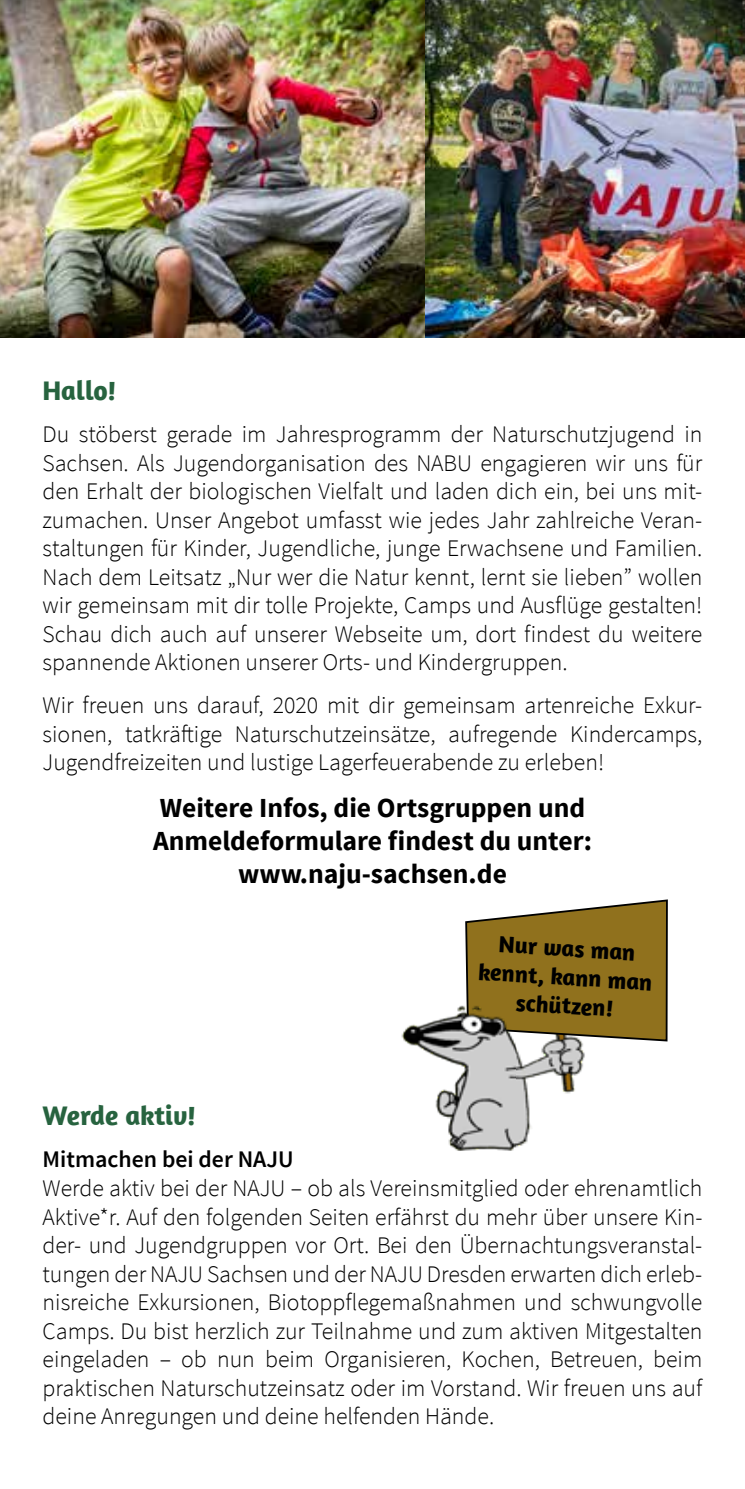
<style>
.page{position:relative;width:745px;height:1489px;background:#fff}
.page>*{position:absolute;margin:0;border:0;box-sizing:border-box;transform-origin:0 0}
.t1{font:700 27.5px/33px "Source Sans Pro";color:#000;text-align:center}
.t2{font:700 27.5px "Amaranth";color:#27633f}
.t3{font:300 23.75px/28.5px "Source Sans Pro";color:#000;text-align:justify}
.t4{font:700 23.75px/28.5px "Amaranth";color:#000;text-align:center}
.t5{font:600 23.75px "Source Sans Pro";color:#000}
</style>
<div class="page">
<img style="left:0;top:0;width:425px;height:337px">
<img style="left:515px;top:1042px;width:70px;height:106px">
<svg style="left:465px;top:899px;width:203px;height:143px;background:#967c35"></svg>
<img style="left:401px;top:1002px;width:114px;height:149px">
<img style="left:425px;top:0;width:319px;height:337px">
<p class="t2" style="left:43px;top:372px;width:75px">Hallo!</p>
<p class="t3" style="left:43px;top:420px;width:661px">Du stöberst gerade im Jahresprogramm der Naturschutzjugend in Sachsen. Als Jugendorganisation des NABU engagieren wir uns für den Erhalt der biologischen Vielfalt und laden dich ein, bei uns mit&shy;zumachen. Unser Angebot umfasst wie jedes Jahr zahlreiche Veran&shy;staltungen für Kinder, Jugendliche, junge Erwachsene und Familien.<br>Nach dem Leitsatz „Nur wer die Natur kennt, lernt sie lieben” wollen wir gemeinsam mit dir tolle Projekte, Camps und Ausflüge gestalten!<br>Schau dich auch auf unserer Webseite um, dort findest du weitere spannende Aktionen unserer Orts- und Kindergruppen.</p>
<p class="t3" style="left:43px;top:691px;width:661px">Wir freuen uns darauf, 2020 mit dir gemeinsam artenreiche Exkur&shy;sionen, tatkräftige Naturschutzeinsätze, aufregende Kindercamps, Jugendfreizeiten und lustige Lagerfeuerabende zu erleben!</p>
<p class="t1" style="left:153px;top:792px;width:440px">Weitere Infos, die Ortsgruppen und<br>Anmeldeformulare findest du unter: www.naju-sachsen.de</p>
<p class="t4" style="left:480px;top:928px;width:176px;rotate:3deg">Nur was man kennt, kann man schützen!</p>
<p class="t2" style="left:42px;top:1097px;width:155px">Werde aktiv!</p>
<p class="t5" style="left:43px;top:1144px;width:252px">Mitmachen bei der NAJU</p>
<p class="t3" style="left:43px;top:1173px;width:661px">Werde aktiv bei der NAJU – ob als Vereinsmitglied oder ehrenamtlich Aktive*r. Auf den folgenden Seiten erfährst du mehr ü ber unsere Kin&shy;der- und Jugendgruppen vor Ort. Bei den Übernachtungsveranstal&shy;tungen der NAJU Sachsen und der NAJU Dresden erwarten dich erleb&shy;nisreiche Exkursionen, Biotoppflegemaßnahmen und schwungvolle Camps. Du bist herzlich zur Teilnahme und zum aktiven Mitgestalten eingeladen – ob nun beim Organisieren, Kochen, Betreuen, beim praktischen Naturschutzeinsatz oder im Vorstand. Wir freuen uns auf deine Anregungen und deine helfenden Hände.</p>
</div>
